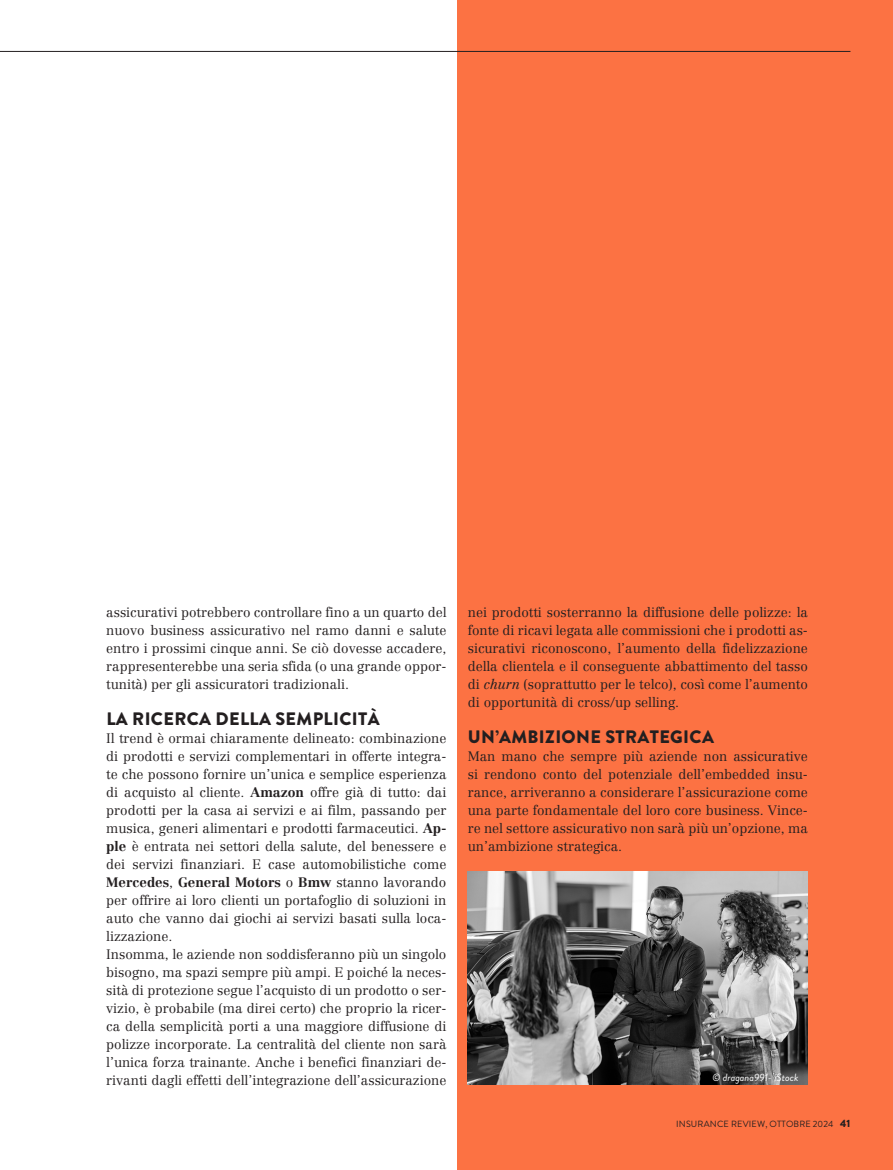
<style>
.page{position:relative;width:893px;height:1170px;background:#fff}
.page>*{position:absolute;margin:0;border:0;box-sizing:border-box;transform-origin:0 0}
.t1{font:900 18px "Brandon Grotesque";letter-spacing:.02em;color:#231f20}
.t2{font:300 13.5px/18px "Centennial LT Std";color:#231f20;text-align:justify}
.t3{font:italic 10.5px "Brandon Grotesque";color:#fff}
.t4{font:9px "Brandon Grotesque";letter-spacing:.02em;color:#231f20}
.s1{font-weight:700}
.s2{font-style:italic}
.s3{font-weight:900;font-size:10.5px}
</style>
<div class="page">
<div style="left:457px;top:0;width:436px;height:1169px;background:#fc7243"></div>
<hr style="left:0;top:51px;width:850px;height:1px;background:#231f20">
<img style="left:468px;top:871px;width:340px;height:213px">
<p class="t2" style="left:106px;top:603px;width:342px">assicurativi potrebbero controllare fino a un quarto del nuovo business assicurativo nel ramo danni e salute entro i prossimi cinque anni. Se ciò dovesse accadere, rappresenterebbe una seria sfida (o una grande oppor&shy;tunità) per gli assicuratori tradizionali.</p>
<p class="t1" style="left:106px;top:705px;width:275px">LA RICERCA DELLA SEMPLICITÀ</p>
<p class="t2" style="left:106px;top:729px;width:342px">Il trend è ormai chiaramente delineato: combinazione di prodotti e servizi complementari in offerte integra&shy;te che possono fornire un’unica e semplice esperienza di acquisto al cliente. <span class="s1">Amazon</span> offre già di tutto: dai prodotti per la casa ai servizi e ai film, passando per musica, generi alimentari e prodotti farmaceutici. <span class="s1">Ap&shy;ple</span> è entrata nei settori della salute, del benessere e dei servizi finanziari. E case automobilistiche come <span class="s1">Mercedes</span>, <span class="s1">General Motors</span> o <span class="s1">Bmw</span> stanno lavorando per offrire ai loro clienti un portafoglio di soluzioni in auto che vanno dai giochi ai servizi basati sulla loca&shy;lizzazione.</p>
<p class="t2" style="left:106px;top:945px;width:342px">Insomma, le aziende non soddisferanno più un singolo bisogno, ma spazi sempre più ampi. E poiché la neces&shy;sità di protezione segue l’acquisto di un prodotto o ser&shy;vizio, è probabile (ma direi certo) che proprio la ricer&shy;ca della semplicità porti a una maggiore diffusione di polizze incorporate. La centralità del cliente non sarà l’unica forza trainante. Anche i benefici finanziari de&shy;rivanti dagli effetti dell’integrazione dell’assicurazione</p>
<p class="t2" style="left:468px;top:603px;width:342px">nei prodotti sosterranno la diffusione delle polizze: la fonte di ricavi legata alle commissioni che i prodotti as&shy;sicurativi riconoscono, l’aumento della fidelizzazione della clientela e il conseguente abbattimento del tasso di <span class="s2">churn</span> (soprattutto per le telco), così come l’aumento di opportunità di cross/up selling.</p>
<p class="t1" style="left:468px;top:723px;width:248px">UN’AMBIZIONE STRATEGICA</p>
<p class="t2" style="left:468px;top:747px;width:342px">Man mano che sempre più aziende non assicurative si rendono conto del potenziale dell’embedded insu&shy;rance, arriveranno a considerare l’assicurazione come una parte fondamentale del loro core business. Vince&shy;re nel settore assicurativo non sarà più un’opzione, ma un’ambizione strategica.</p>
<p class="t3" style="left:712px;top:1069px;width:88px">© dragana991- iStock</p>
<p class="t4" style="left:676px;top:1117px;width:176px">INSURANCE REVIEW, OTTOBRE 2024 <span class="s3">41</span></p>
</div>
